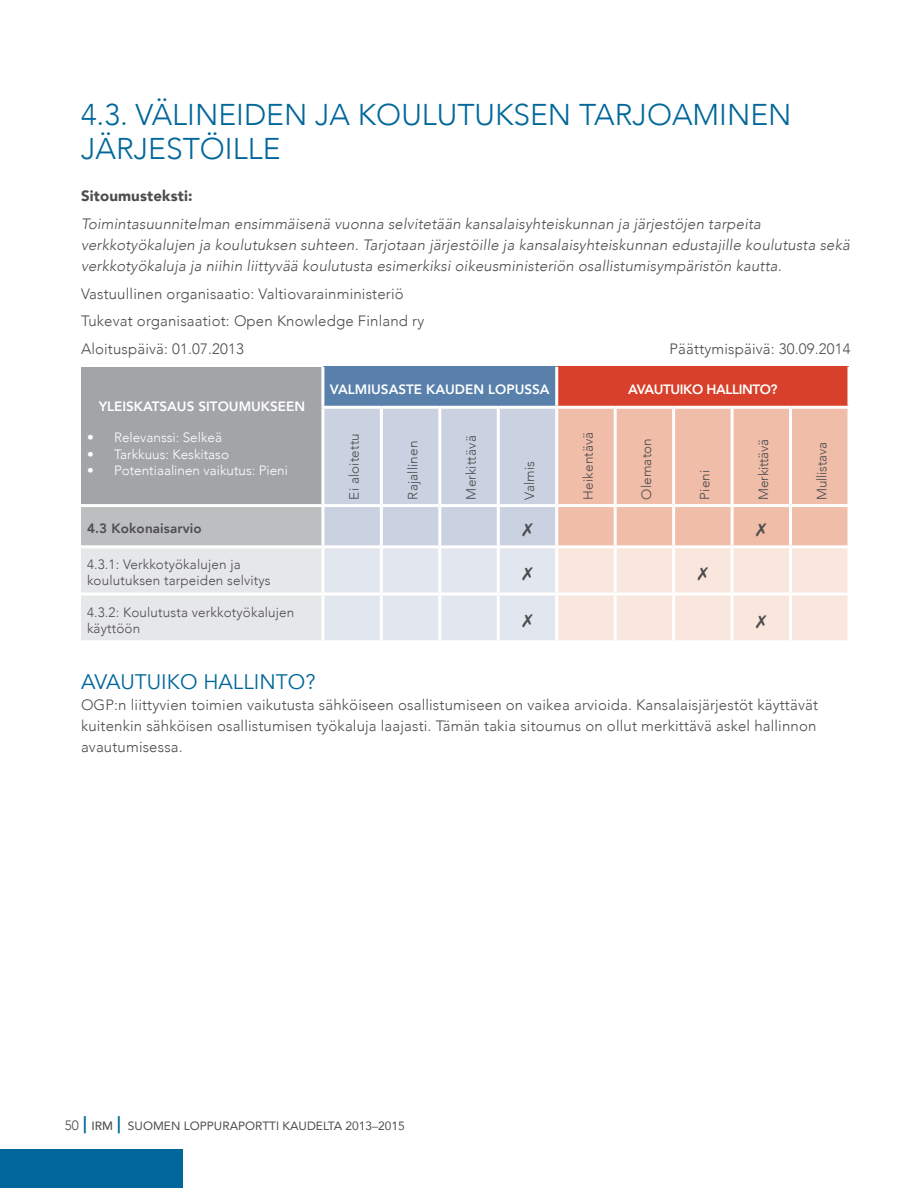
<style>
.page{position:relative;width:918px;height:1188px;background:#fff}
.page>*{position:absolute;margin:0;border:0;box-sizing:border-box;transform-origin:0 0}
.t1{font:300 30px/34.5px "Avenir";color:#01679a}
.t2{font:21px "Avenir";color:#01679a}
.t3{font:300 15px/27.8px "Avenir";letter-spacing:.01em;color:#4d4d4f}
.t4{font:italic 300 15px/21px "Avenir";letter-spacing:.01em;color:#4d4d4f}
.t5{font:900 15px "Avenir";letter-spacing:.01em;color:#4d4d4f}
.t6{font:300 13.5px/15.8px "Avenir";letter-spacing:.01em;color:#4d4d4f}
.t7{font:300 13.5px "Avenir";color:#fff}
.t8{font:800 13.5px "Avenir";color:#fff}
.t9{font:300 13.5px "Avenir";letter-spacing:-.02em;color:#4d4d4f}
.t10{font:800 13.5px "Avenir";letter-spacing:-.03em;color:#fff}
.t11{font:800 13.5px "Avenir";letter-spacing:.01em;color:#4d4d4f}
.t12{font:12px "Avenir";color:#4d4d4f}
.s1{font-weight:300;font-size:13.5px}
.s2{font-weight:500;font-size:22.5px;color:#01679a}
.s3{font-weight:500}
</style>
<div class="page">
<div style="left:0;top:1149px;width:183px;height:39px;background:#01679a"></div>
<div style="left:81px;top:367px;width:242px;height:139px;background:#a2a4a7"></div>
<div style="left:323px;top:367px;width:234px;height:40px;background:#5880ab"></div>
<div style="left:557px;top:367px;width:292px;height:40px;background:#d9402b"></div>
<hr style="left:321px;top:406px;width:60px;height:3px;background:#fff">
<hr style="left:381px;top:406px;width:59px;height:3px;background:#fff">
<hr style="left:440px;top:406px;width:58px;height:3px;background:#fff">
<hr style="left:498px;top:406px;width:59px;height:3px;background:#fff">
<hr style="left:557px;top:406px;width:58px;height:3px;background:#fff">
<hr style="left:615px;top:406px;width:59px;height:3px;background:#fff">
<hr style="left:674px;top:406px;width:58px;height:3px;background:#fff">
<hr style="left:732px;top:406px;width:59px;height:3px;background:#fff">
<hr style="left:791px;top:406px;width:60px;height:3px;background:#fff">
<hr style="left:321px;top:367px;width:3px;height:39px;background:#fff">
<hr style="left:848px;top:367px;width:2px;height:39px;background:#fff">
<hr style="left:555px;top:367px;width:3px;height:39px;background:#fff">
<svg style="left:81px;top:407px;width:768px;height:234px"></svg>
<h1 class="t1" style="left:81px;top:97px;width:712px">4.3. VÄLINEIDEN JA KOULUTUKSEN TARJOAMINEN<br>JÄRJESTÖILLE</h1>
<p class="t5" style="left:81px;top:183px;width:113px">Sitoumusteksti:</p>
<p class="t4" style="left:81px;top:213px;width:770px">Toimintasuunnitelman ensimmäisenä vuonna selvitetään kansalaisyhteiskunnan ja järjestöjen tarpeita verkkotyökalujen ja koulutuksen suhteen. Tarjotaan järjestöille ja kansalaisyhteiskunnan edustajille koulutusta sekä verkkotyökaluja ja niihin liittyvää koulutusta esimerkiksi oikeusministeriön osallistumisympäristön kautta.</p>
<p class="t3" style="left:81px;top:279px;width:345px">Vastuullinen organisaatio: Valtiovarainministeriö<br>Tukevat organisaatiot: Open Knowledge Finland ry<br>Aloituspäivä: 01.07.2013</p>
<p class="t3" style="left:670px;top:335px;width:182px">Päättymispäivä: 30.09.2014</p>
<p class="t8" style="left:99px;top:396px;width:208px">YLEISKATSAUS SITOUMUKSEEN</p>
<p class="t7" style="left:87px;top:430px;width:137px">• Relevanssi: Selkeä</p>
<p class="t7" style="left:87px;top:446px;width:144px">• Tarkkuus: Keskitaso</p>
<p class="t7" style="left:87px;top:462px;width:203px">• Potentiaalinen vaikutus: Pieni</p>
<p class="t8" style="left:330px;top:379px;width:221px">VALMIUSASTE KAUDEN LOPUSSA</p>
<p class="t10" style="left:628px;top:379px;width:151px">AVAUTUIKO HALLINTO?</p>
<p class="t6" style="left:346px;top:500px;width:68px;rotate:-90deg">Ei aloitettu</p>
<p class="t6" style="left:405px;top:500px;width:60px;rotate:-90deg">Rajallinen</p>
<p class="t6" style="left:463px;top:500px;width:66px;rotate:-90deg">Merkittävä</p>
<p class="t6" style="left:522px;top:500px;width:40px;rotate:-90deg">Valmis</p>
<p class="t6" style="left:580px;top:500px;width:69px;rotate:-90deg">Heikentävä</p>
<p class="t6" style="left:639px;top:500px;width:63px;rotate:-90deg">Olematon</p>
<p class="t6" style="left:697px;top:500px;width:31px;rotate:-90deg">Pieni</p>
<p class="t9" style="left:755px;top:500px;width:62px;rotate:-90deg">Merkittävä</p>
<p class="t9" style="left:814px;top:500px;width:59px;rotate:-90deg">Mullistava</p>
<p class="t11" style="left:87px;top:518px;width:116px">4.3 Kokonaisarvio</p>
<p class="t6" style="left:87px;top:557px;width:185px">4.3.1: Verkkotyökalujen ja koulutuksen tarpeiden selvitys</p>
<p class="t6" style="left:87px;top:604px;width:209px">4.3.2: Koulutusta verkkotyökalujen käyttöön</p>
<h2 class="t2" style="left:81px;top:669px;width:236px">AVAUTUIKO HALLINTO?</h2>
<p class="t3" style="left:81px;top:694px;width:739px;line-height:21px;text-align:justify">OGP:n liittyvien toimien vaikutusta sähköiseen osallistumiseen on vaikea arvioida. Kansalaisjärjestöt käyttävät kuitenkin sähköisen osallistumisen työkaluja laajasti. Tämän takia sitoumus on ollut merkittävä askel hallinnon avautumisessa.</p>
<p class="t12" style="left:65px;top:1116px;width:342px"><span class="s1">50</span> <span class="s2">|</span> <span class="s3">IRM</span> <span class="s2">|</span> SUOMEN LOPPURAPORTTI KAUDELTA 2013–2015</p>
</div>
